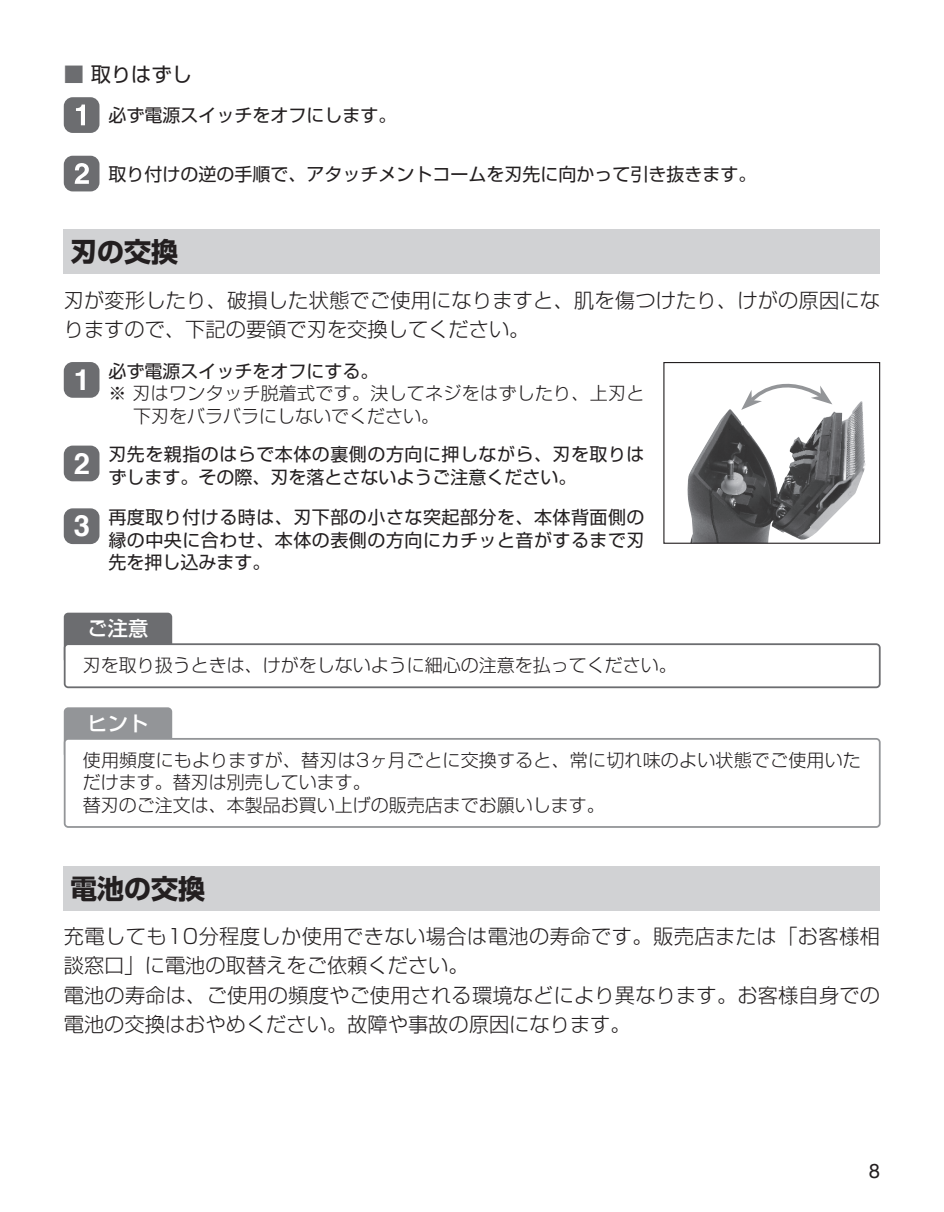
<style>
.page{position:relative;width:944px;height:1212px;background:#fff}
.page>*{position:absolute;margin:0;border:0;box-sizing:border-box;transform-origin:0 0}
.t1{font:700 29.25px "Helvetica";color:#fff}
.t2{font:700 27px "Shin Go Pro";color:#231f20}
.t3{font:300 20.25px/29.2px "Shin Go Pro";letter-spacing:.01em;color:#231f20}
.t4{font:500 20.25px "Shin Go Pro";color:#fff}
.title_2{font:20.25px "Shin Go Pro";color:#231f20}
.t5{font:20.25px "Helvetica Neue";color:#231f20}
.t6{font:300 18px/22.5px "Shin Go Pro";color:#231f20}
.step_bold{font:18px/22.5px "Shin Go Pro";color:#231f20;text-align:justify}
.step_bold-2{font:18px/22.5px "Shin Go Pro";letter-spacing:.03em;color:#231f20}
.s1{color:#6c6d70}
</style>
<div class="page">
<svg style="left:64px;top:613px;width:817px;height:75px"></svg>
<div style="left:64px;top:230px;width:816px;height:44px;background:#d1d2d4"></div>
<div style="left:64px;top:866px;width:816px;height:45px;background:#d1d2d4"></div>
<div style="left:64px;top:362px;width:35px;height:36px;background:#6c6d70;border-radius:9px"></div>
<div style="left:64px;top:446px;width:35px;height:35px;background:#6c6d70;border-radius:9px"></div>
<div style="left:64px;top:508px;width:35px;height:36px;background:#6c6d70;border-radius:9px"></div>
<img style="left:687px;top:401px;width:179px;height:141px">
<div style="left:663px;top:362px;width:217px;height:182px;border:1px solid #231f20"></div>
<svg style="left:738px;top:383px;width:98px;height:30px"></svg>
<div style="left:64px;top:707px;width:108px;height:31px;background:#939598"></div>
<svg style="left:64px;top:738px;width:817px;height:90px"></svg>
<svg style="left:64px;top:97px;width:35px;height:36px"></svg>
<div style="left:64px;top:97px;width:35px;height:36px;background:#6c6d70;border-radius:9px"></div>
<svg style="left:76px;top:105px;width:9px;height:20px"></svg>
<svg style="left:64px;top:156px;width:35px;height:35px"></svg>
<div style="left:64px;top:156px;width:35px;height:35px;background:#6c6d70;border-radius:9px"></div>
<svg style="left:75px;top:163px;width:14px;height:21px"></svg>
<p class="title_2" style="left:64px;top:57px;width:130px"><span class="s1">■</span> 取りはずし</p>
<p class="step_bold" style="left:108px;top:102px;width:289px">必ず電源スイッチをオフにします。</p>
<p class="step_bold" style="left:108px;top:161px;width:650px">取り付けの逆の手順で、アタッチメントコームを刃先に向かって引き抜きます。</p>
<h2 class="t2" style="left:70px;top:231px;width:109px">刃の交換</h2>
<p class="t3" style="left:64px;top:283px;width:818px">刃が変形したり、破損した状態でご使用になりますと、肌を傷つけたり、けがの原因になりますので、下記の要領で刃を交換してください。</p>
<h1 class="t1" style="left:74px;top:356px;width:18px">1</h1>
<h1 class="t1" style="left:74px;top:440px;width:18px">2</h1>
<h1 class="t1" style="left:74px;top:502px;width:18px">3</h1>
<p class="step_bold" style="left:108px;top:358px;width:271px">必ず電源スイッチをオフにする。</p>
<p class="t6" style="left:133px;top:380px;width:513px;text-indent:-25px">※ 刃はワンタッチ脱着式です。決してネジをはずしたり、上刃と下刃をバラバラにしないでください。</p>
<p class="step_bold-2" style="left:108px;top:441px;width:538px">刃先を親指のはらで本体の裏側の方向に押しながら、刃を取りはずします。その際、刃を落とさないようご注意ください。</p>
<p class="step_bold" style="left:108px;top:504px;width:538px">再度取り付ける時は、刃下部の小さな突起部分を、本体背面側の縁の中央に合わせ、本体の表側の方向にカチッと音がするまで刃先を押し込みます。</p>
<p class="t4" style="left:88px;top:612px;width:62px">ご注意</p>
<p class="t6" style="left:83px;top:652px;width:596px">刃を取り扱うときは、けがをしないように細心の注意を払ってください。</p>
<p class="t4" style="left:88px;top:707px;width:62px">ヒント</p>
<p class="t6" style="left:83px;top:746px;width:779px">使用頻度にもよりますが、替刃は3ヶ月ごとに交換すると、常に切れ味のよい状態でご使用いただけます。替刃は別売しています。<br>替刃のご注文は、本製品お買い上げの販売店までお願いします。</p>
<h2 class="t2" style="left:70px;top:867px;width:136px">電池の交換</h2>
<p class="t3" style="left:64px;top:919px;width:818px">充電しても10分程度しか使用できない場合は電池の寿命です。販売店または「お客様相談窓口」に電池の取替えをご依頼ください。<br>電池の寿命は、ご使用の頻度やご使用される環境などにより異なります。お客様自身での電池の交換はおやめください。故障や事故の原因になります。</p>
<p class="t5" style="left:869px;top:1156px;width:13px">8</p>
</div>
